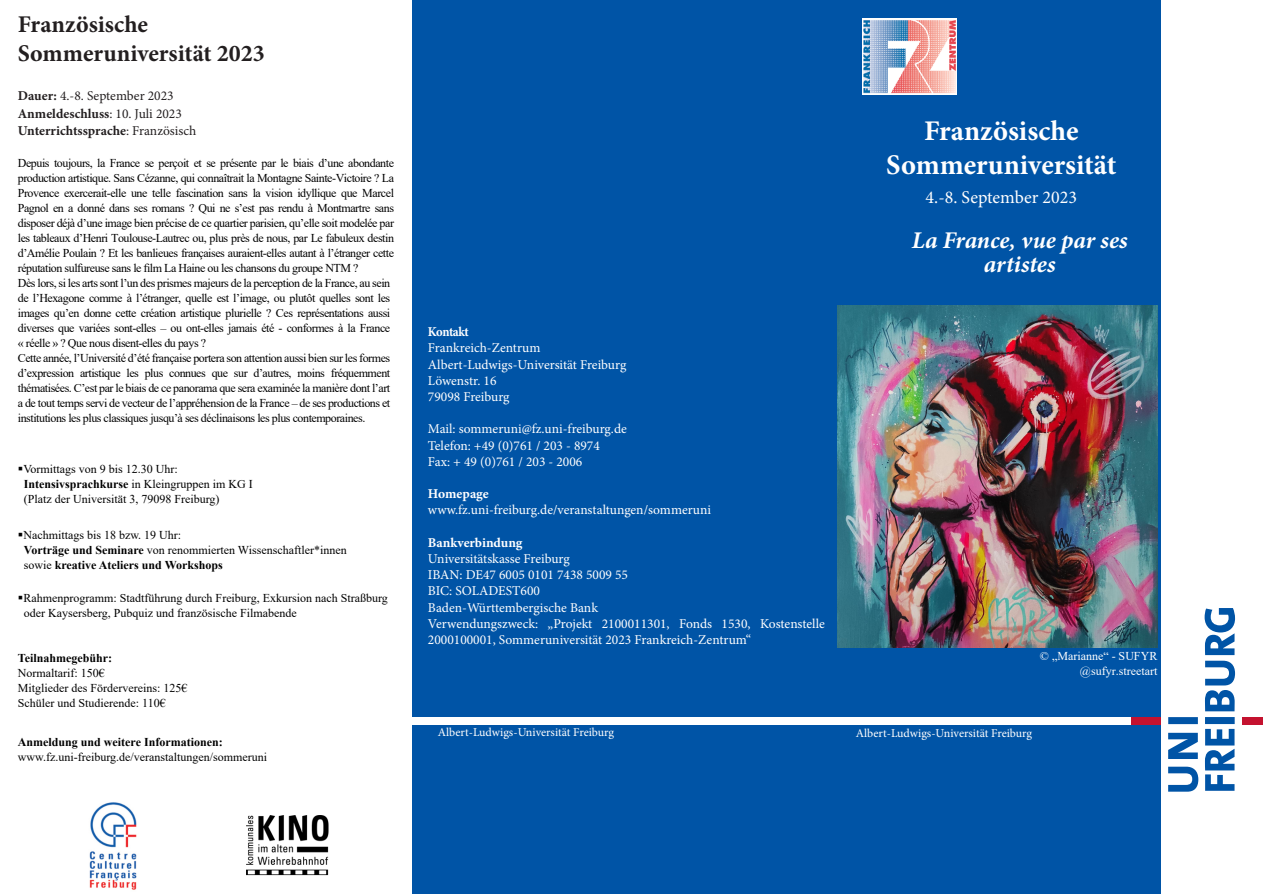
<style>
.page{position:relative;width:1263px;height:894px;background:#fff}
.page>*{position:absolute;margin:0;border:0;box-sizing:border-box;transform-origin:0 0}
.t1{font:700 28.5px/34.2px "Minion Pro";color:#fff;text-align:center}
.t2{font:700 24px/28.8px "Minion Pro";color:#231f20}
.t3{font:italic 700 24px/24px "Minion Pro";color:#fff;text-align:center}
.t4{font:18px "Minion Pro";color:#fff}
.t5{font:13.5px/16.2px "Minion Pro";color:#fff}
.t6{font:13.5px/17.7px "Minion Pro";color:#231f20}
.t7{font:700 13.5px "Minion Pro";letter-spacing:-.005em;color:#fff}
.t8{font:700 13.5px "Minion Pro";letter-spacing:-.04em;color:#fff;scale:.94 1}
.t9{font:12px/15px "Times New Roman";letter-spacing:-.04em;color:#000}
.t10{font:12px/15px "Times New Roman";color:#000}
.t11{font:12px "Minion Pro";color:#fff}
.t12{font:700 12px "Times New Roman";color:#000}
.t13{font:12px/15px "Times New Roman";color:#fff;text-align:right}
.s1{font-weight:700}
</style>
<div class="page">
<div style="left:412px;top:0;width:426px;height:894px;background:#0054a6"></div>
<div style="left:838px;top:0;width:425px;height:894px;background:#0054a6"></div>
<img style="left:863px;top:18px;width:94px;height:77px">
<div style="left:1161px;top:0;width:102px;height:894px;background:#fff"></div>
<div style="left:412px;top:717px;width:851px;height:7px;background:#fff"></div>
<svg style="left:1205px;top:608px;width:30px;height:183px"></svg>
<svg style="left:1168px;top:717px;width:30px;height:75px"></svg>
<div style="left:1242px;top:717px;width:21px;height:7px;background:#c4122f"></div>
<div style="left:1131px;top:717px;width:30px;height:7px;background:#c4122f"></div>
<img style="left:247px;top:815px;width:82px;height:61px">
<img style="left:89px;top:802px;width:48px;height:88px">
<img style="left:838px;top:305px;width:319px;height:343px">
<h2 class="t2" style="left:18px;top:12px;width:249px">Französische<br>Sommeruniversität 2023</h2>
<p class="t6" style="left:18px;top:88px;width:180px"><span class="s1">Dauer:</span> 4.-8. September 2023<br><span class="s1">Anmeldeschluss</span>: 10. Juli 2023<br><span class="s1">Unterrichtssprache</span>: Französisch</p>
<p class="t9" style="left:18px;top:156px;width:378px">Depuis toujours, la France se perçoit et se présente par le biais d’une abondante production artistique. Sans Cézanne, qui connaîtrait la Montagne Sainte-Victoire ? La Provence exercerait-elle une telle fascination sans la vision idyllique que Marcel Pagnol en a donné dans ses romans ? Qui ne s’est pas rendu à Montmartre sans disposer déjà d’une image bien précise de ce quartier parisien, qu’elle soit modelée par les tableaux d’Henri Toulouse-Lautrec ou, plus près de nous, par Le fabuleux destin d’Amélie Poulain ? Et les banlieues françaises auraient-elles autant à l’étranger cette réputation sulfureuse sans le film La Haine ou les chansons du groupe NTM ?<br>Dès lors, si les arts sont l’un des prismes majeurs de la perception de la France, au sein de l’Hexagone comme à l’étranger, quelle est l’image, ou plutôt quelles sont les images qu’en donne cette création artistique plurielle ? Ces représentations aussi diverses que variées sont-elles – ou ont-elles jamais été - conformes à la France « réelle » ? Que nous disent-elles du pays ?<br>Cette année, l’Université d’été française portera son attention aussi bien sur les formes d’expression artistique les plus connues que sur d’autres, moins fréquemment thématisées. C’est par le biais de ce panorama que sera examinée la manière dont l’art a de tout temps servi de vecteur de l’appréhension de la France – de ses productions et institutions les plus classiques jusqu’à ses déclinaisons les plus contemporaines.</p>
<p class="t10" style="left:23px;top:462px;width:231px">Vormittags von 9 bis 12.30 Uhr:<br><span class="s1">Intensivsprachkurse</span> in Kleingruppen im KG I (Platz der Universität 3, 79098 Freiburg)</p>
<p class="t10" style="left:23px;top:528px;width:325px">Nachmittags bis 18 bzw. 19 Uhr:<br><span class="s1">Vorträge und Seminare</span> von renommierten Wissenschaftler*innen sowie <span class="s1">kreative Ateliers und Workshops</span></p>
<p class="t10" style="left:23px;top:591px;width:366px">Rahmenprogramm: Stadtführung durch Freiburg, Exkursion nach Straßburg oder Kaysersberg, Pubquiz und französische Filmabende</p>
<p class="t12" style="left:18px;top:654px;width:96px">Teilnahmegebühr:</p>
<p class="t10" style="left:18px;top:666px;width:171px">Normaltarif: 150€<br>Mitglieder des Fördervereins: 125€<br>Schüler und Studierende: 110€</p>
<p class="t12" style="left:18px;top:738px;width:206px">Anmeldung und weitere Informationen:</p>
<p class="t10" style="left:18px;top:750px;width:251px">www.fz.uni-freiburg.de/veranstaltungen/sommeruni</p>
<p class="t8" style="left:428px;top:326px;width:45px">Kontakt</p>
<p class="t5" style="left:428px;top:341px;width:200px">Frankreich-Zentrum<br>Albert-Ludwigs-Universität Freiburg<br>Löwenstr. 16<br>79098 Freiburg</p>
<p class="t5" style="left:428px;top:422px;width:200px">Mail: sommeruni@fz.uni-freiburg.de<br>Telefon: +49 (0)761 / 203 - 8974<br>Fax: + 49 (0)761 / 203 - 2006</p>
<p class="t7" style="left:428px;top:488px;width:62px">Homepage</p>
<p class="t5" style="left:428px;top:503px;width:285px">www.fz.uni-freiburg.de/veranstaltungen/sommeruni</p>
<p class="t7" style="left:428px;top:537px;width:96px">Bankverbindung</p>
<p class="t5" style="left:428px;top:552px;width:398px">Universitätskasse Freiburg<br>IBAN: DE47 6005 0101 7438 5009 55<br>BIC: SOLADEST600<br>Baden-Württembergische Bank<br>Verwendungszweck: „Projekt 2100011301, Fonds 1530, Kostenstelle 2000100001, Sommeruniversität 2023 Frankreich-Zentrum“</p>
<h1 class="t1" style="left:886px;top:116px;width:232px">Französische<br>Sommeruniversität</h1>
<h3 class="t4" style="left:926px;top:190px;width:153px">4.-8. September 2023</h3>
<h2 class="t3" style="left:912px;top:230px;width:217px">La France, vue par ses artistes</h2>
<p class="t13" style="left:1040px;top:650px;width:119px">© „Marianne“ - SUFYR @sufyr.streetart</p>
<p class="t11" style="left:438px;top:727px;width:178px">Albert-Ludwigs-Universität Freiburg</p>
<p class="t11" style="left:856px;top:728px;width:178px">Albert-Ludwigs-Universität Freiburg</p>
</div>
